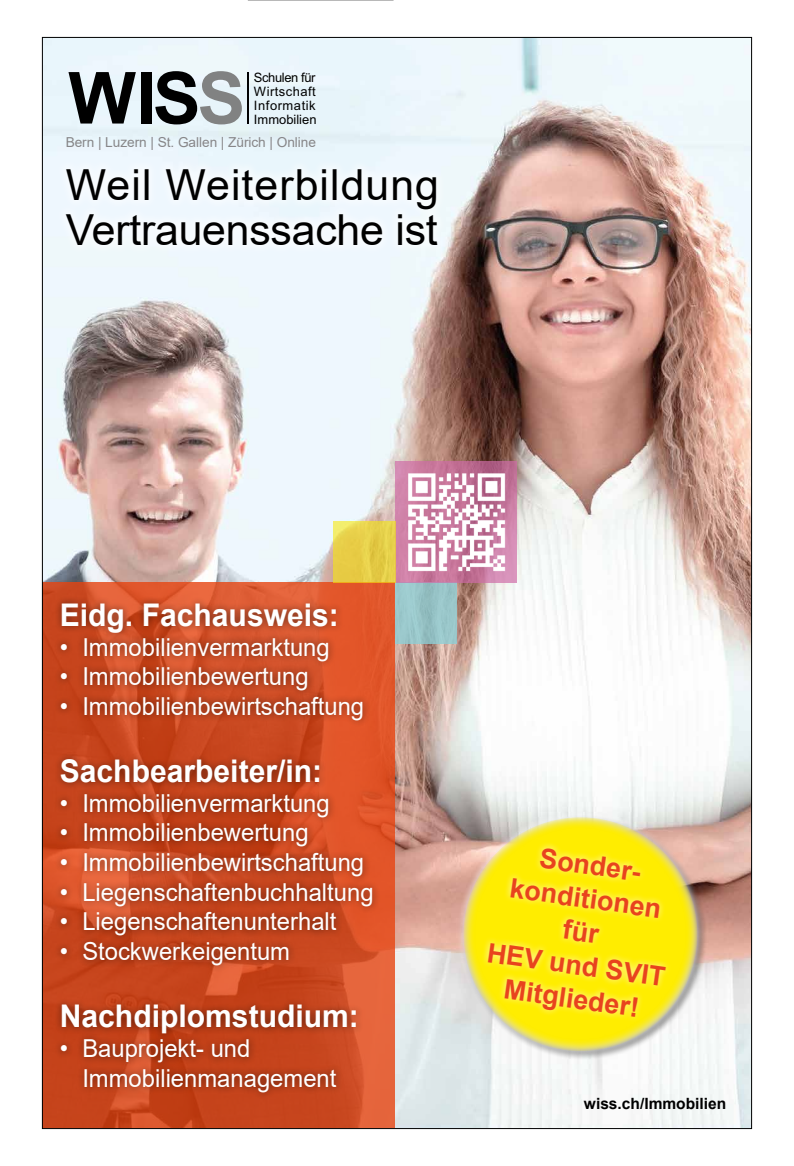
<style>
.page{position:relative;width:794px;height:1166px;background:#fff}
.page>*{position:absolute;margin:0;border:0;box-sizing:border-box;transform-origin:0 0}
.t1{font:700 71.84px "Arial";color:#000}
.t2{font:42.79px/45.1px "Arial";letter-spacing:-.005em;color:#000}
.t3{font:700 31.24px "Arial";color:#fff;scale:.96 1}
.t4{font:700 26.95px/33.7px "Arial";color:#e8431d;text-align:center}
.t5{font:24.76px/29.7px "Arial";color:#fff;scale:.96 1}
.t6{font:700 15.49px "Arial";color:#000}
.t7{font:13.74px "Arial";letter-spacing:-.005em;color:#878688}
.t8{font:12.95px/14px "Arial";letter-spacing:.035em;color:#000;text-align:justify}
.s1{color:#818282}
</style>
<div class="page">
<svg style="left:248px;top:0;width:145px;height:1px"></svg>
<img style="left:44px;top:39px;width:706px;height:1088px">
<hr style="left:247px;top:72px;width:2px;height:52px;background:#020203">
<div style="left:456px;top:810px;width:249px;height:248px;background:#fff;opacity:.75"></div>
<svg style="left:463px;top:817px;width:234px;height:234px;background:#f0e245"></svg>
<svg style="left:474px;top:834px;width:214px;height:199px;background:#faea2c"></svg>
<div style="left:56px;top:159px;width:392px;height:97px;background:#f4f9fe"></div>
<img style="left:395px;top:582px;width:61px;height:61px">
<img style="left:44px;top:582px;width:351px;height:545px">
<img style="left:334px;top:521px;width:61px;height:61px">
<div style="left:53px;top:595px;width:327px;height:504px;background:#000;opacity:.5"></div>
<img style="left:396px;top:461px;width:121px;height:121px">
<h1 class="t1" style="left:68px;top:48px;width:179px">WIS<span class="s1">S</span></h1>
<p class="t8" style="left:254px;top:70px;width:64px">Schulen für Wirtschaft Informatik Immobilien</p>
<p class="t7" style="left:66px;top:132px;width:252px">Bern | Luzern | St. Gallen | Zürich | Online</p>
<h2 class="t2" style="left:66px;top:162px;width:375px">Weil Weiterbildung<br>Vertrauenssache ist</h2>
<p class="t3" style="left:60px;top:593px;width:292px">Eidg. Fachausweis:</p>
<p class="t5" style="left:60px;top:632px;width:283px">• Immobilienvermarktung</p>
<p class="t5" style="left:60px;top:661px;width:261px">• Immobilienbewertung</p>
<p class="t5" style="left:60px;top:691px;width:319px">• Immobilienbewirtschaftung</p>
<p class="t3" style="left:60px;top:749px;width:275px">Sachbearbeiter/in:</p>
<p class="t5" style="left:60px;top:788px;width:283px">• Immobilienvermarktung</p>
<p class="t5" style="left:60px;top:818px;width:261px">• Immobilienbewertung</p>
<p class="t5" style="left:60px;top:847px;width:319px">• Immobilienbewirtschaftung</p>
<p class="t5" style="left:60px;top:877px;width:328px">• Liegenschaftenbuchhaltung</p>
<p class="t5" style="left:60px;top:907px;width:290px">• Liegenschaftenunterhalt</p>
<p class="t5" style="left:60px;top:936px;width:241px">• Stockwerkeigentum</p>
<p class="t3" style="left:60px;top:994px;width:313px">Nachdiplomstudium:</p>
<p class="t5" style="left:82px;top:1033px;width:266px;text-indent:-23px">• Bauprojekt- und<br>Immobilienmanagement</p>
<p class="t4" style="left:504px;top:836px;width:181px;rotate:8deg">Sonder&shy;konditionen für<br>HEV und SVIT<br>Mitglieder!</p>
<p class="t6" style="left:584px;top:1093px;width:144px">wiss.ch/Immobilien</p>
</div>
